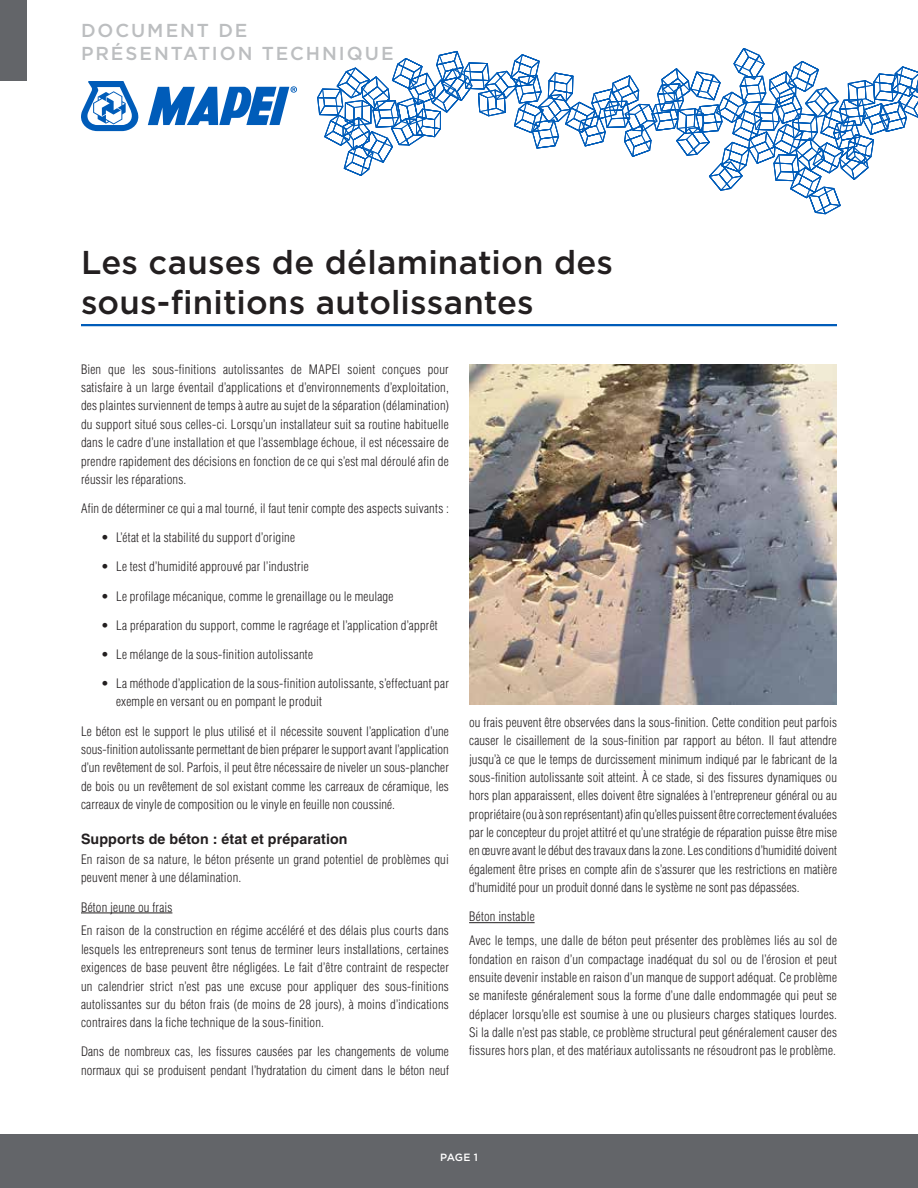
<style>
.page{position:relative;width:918px;height:1188px;background:#fff}
.page>*{position:absolute;margin:0;border:0;box-sizing:border-box;transform-origin:0 0}
.t1{font:500 33px/39.6px "Gotham HTF";letter-spacing:.005em;color:#231f20}
.t2{font:500 18.75px/22.5px "Gotham HTF";letter-spacing:.1em;color:#bcbec0}
.t3{font:700 14.25px "Helvetica LT Std";letter-spacing:.01em;color:#231f20}
.t4{font:300 condensed 12.75px/18.3px "Helvetica LT Std";letter-spacing:.015em;color:#231f20;text-align:justify}
.t5{font:500 10.5px "Gotham HTF";color:#fff}
</style>
<div class="page">
<hr style="left:81px;top:913px;width:91px;height:1px;background:#231f20">
<hr style="left:469px;top:922px;width:66px;height:1px;background:#231f20">
<svg style="left:317px;top:48px;width:601px;height:166px"></svg>
<svg style="left:81px;top:81px;width:58px;height:50px"></svg>
<svg style="left:148px;top:86px;width:149px;height:39px"></svg>
<div style="left:0;top:0;width:27px;height:81px;background:#636569"></div>
<hr style="left:81px;top:324px;width:756px;height:2px;background:#005cb9">
<div style="left:0;top:1134px;width:918px;height:54px;background:#636569"></div>
<img style="left:469px;top:364px;width:368px;height:340px">
<h2 class="t2" style="left:81px;top:19px;width:314px">DOCUMENT DE<br>PRÉSENTATION TECHNIQUE</h2>
<h1 class="t1" style="left:81px;top:242px;width:533px">Les causes de délamination des sous-finitions autolissantes</h1>
<p class="t4" style="left:81px;top:360px;width:369px">Bien que les sous-finitions autolissantes de MAPEI soient conçues pour satisfaire à un large éventail d’applications et d’environnements d’exploitation, des plaintes surviennent de temps à autre au sujet de la séparation (délamination) du support situé sous celles-ci. Lorsqu’un installateur suit sa routine habituelle dans le cadre d’une installation et que l’assemblage échoue, il est nécessaire de prendre rapidement des décisions en fonction de ce qui s’est mal déroulé afin de réussir les réparations.</p>
<p class="t4" style="left:81px;top:499px;width:369px">Afin de déterminer ce qui a mal tourné, il faut tenir compte des aspects suivants :</p>
<p class="t4" style="left:101px;top:528px;width:195px">• L’état et la stabilité du support d’origine</p>
<p class="t4" style="left:101px;top:558px;width:209px">• Le test d’humidité approuvé par l’industrie</p>
<p class="t4" style="left:101px;top:587px;width:294px">• Le profilage mécanique, comme le grenaillage ou le meulage</p>
<p class="t4" style="left:101px;top:616px;width:338px">• La préparation du support, comme le ragréage et l’application d’apprêt</p>
<p class="t4" style="left:101px;top:645px;width:213px">• Le mélange de la sous-finition autolissante</p>
<p class="t4" style="left:116px;top:674px;width:334px;text-indent:-15px">• La méthode d’application de la sous-finition autolissante, s’effectuant par exemple en versant ou en pompant le produit</p>
<p class="t4" style="left:81px;top:722px;width:369px">Le béton est le support le plus utilisé et il nécessite souvent l’application d’une sous-finition autolissante permettant de bien préparer le support avant l’application d’un revêtement de sol. Parfois, il peut être nécessaire de niveler un sous-plancher de bois ou un revêtement de sol existant comme les carreaux de céramique, les carreaux de vinyle de composition ou le vinyle en feuille non coussiné.</p>
<p class="t3" style="left:81px;top:830px;width:268px">Supports de béton : état et préparation</p>
<p class="t4" style="left:81px;top:850px;width:369px">En raison de sa nature, le béton présente un grand potentiel de problèmes qui peuvent mener à une délamination.</p>
<p class="t4" style="left:81px;top:895px;width:369px;line-height:23.9px">Béton jeune ou frais<br>En raison de la construction en régime accéléré et des délais plus courts dans</p>
<p class="t4" style="left:81px;top:940px;width:369px">lesquels les entrepreneurs sont tenus de terminer leurs installations, certaines exigences de base peuvent être négligées. Le fait d’être contraint de respecter un calendrier strict n’est pas une excuse pour appliquer des sous-finitions autolissantes sur du béton frais (de moins de 28 jours), à moins d’indications contraires dans la fiche technique de la sous-finition.</p>
<p class="t4" style="left:81px;top:1043px;width:369px">Dans de nombreux cas, les fissures causées par les changements de volume normaux qui se produisent pendant l’hydratation du ciment dans le béton neuf</p>
<p class="t4" style="left:469px;top:713px;width:369px">ou frais peuvent être observées dans la sous-finition. Cette condition peut parfois causer le cisaillement de la sous-finition par rapport au béton. Il faut attendre jusqu’à ce que le temps de durcissement minimum indiqué par le fabricant de la sous-finition autolissante soit atteint. À ce stade, si des fissures dynamiques ou hors plan apparaissent, elles doivent être signalées à l’entrepreneur général ou au propriétaire (ou à son représentant) afin qu’elles puissent être correctement évaluées par le concepteur du projet attitré et qu’une stratégie de réparation puisse être mise en œuvre avant le début des travaux dans la zone. Les conditions d’humidité doivent également être prises en compte afin de s’assurer que les restrictions en matière d’humidité pour un produit donné dans le système ne sont pas dépassées.</p>
<p class="t4" style="left:469px;top:905px;width:369px;line-height:23.9px">Béton instable<br>Avec le temps, une dalle de béton peut présenter des problèmes liés au sol de</p>
<p class="t4" style="left:469px;top:950px;width:369px">fondation en raison d’un compactage inadéquat du sol ou de l’érosion et peut ensuite devenir instable en raison d’un manque de support adéquat. Ce problème se manifeste généralement sous la forme d’une dalle endommagée qui peut se déplacer lorsqu’elle est soumise à une ou plusieurs charges statiques lourdes.<br>Si la dalle n’est pas stable, ce problème structural peut généralement causer des fissures hors plan, et des matériaux autolissants ne résoudront pas le problème.</p>
<p class="t5" style="left:440px;top:1151px;width:39px">PAGE 1</p>
</div>
